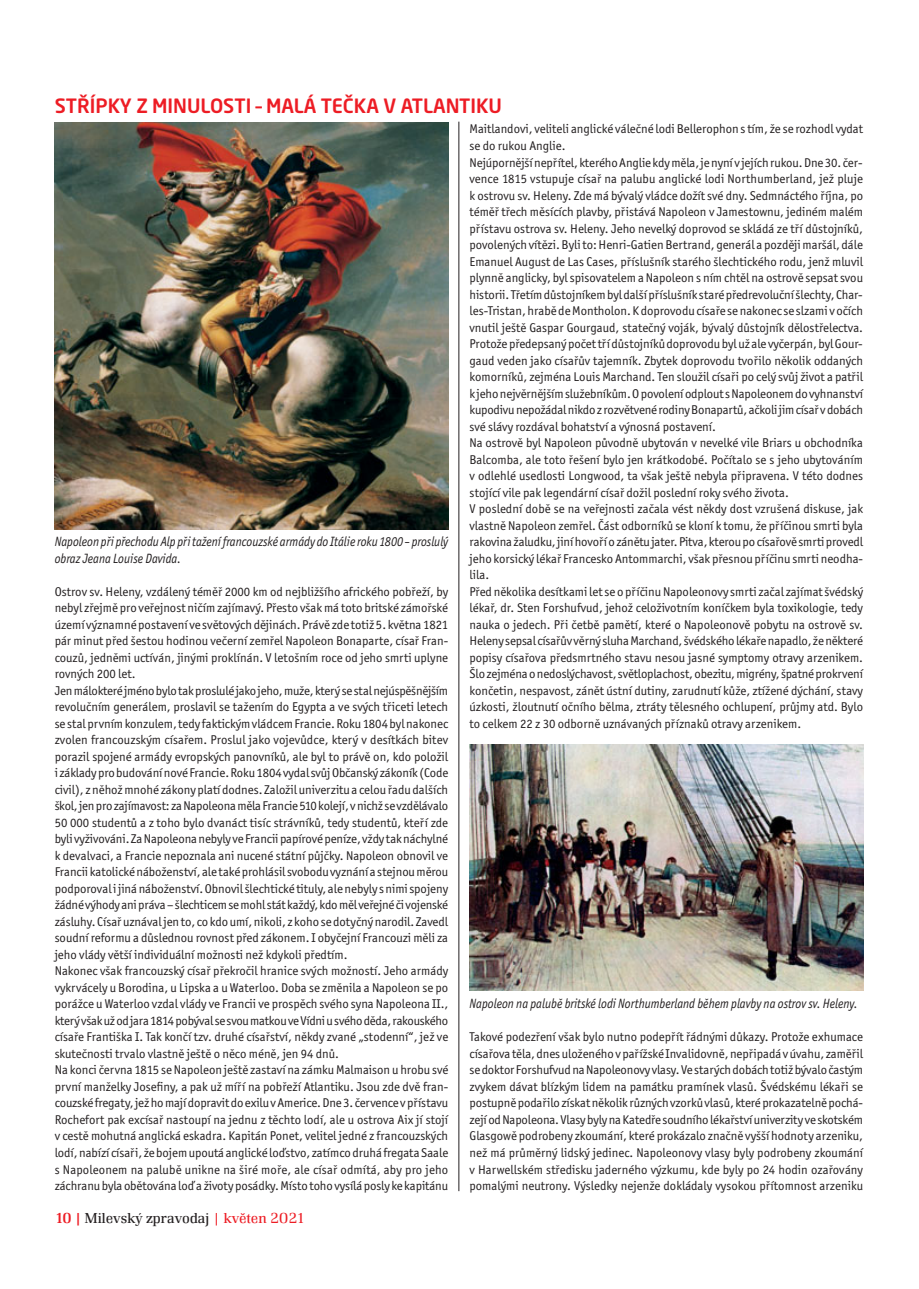
<style>
.page{position:relative;width:919px;height:1289px;background:#fff}
.page>*{position:absolute;margin:0;border:0;box-sizing:border-box;transform-origin:0 0}
.t1{font:500 19.5px "Neo Sans Pro";color:#ed1c24}
.t2{font:300 15px "Renault TOT";color:#231f20}
.t3{font:italic 13.5px/16.5px "Officina Sans Itc TOT";color:#231f20;scale:.9 1}
.t4{font:12.75px/16.5px "Officina Sans Itc TOT";color:#231f20}
.s1{font-weight:500;color:#ed1c24}
.s2{color:#ed1c24}
</style>
<div class="page">
<hr style="left:458px;top:122px;width:1px;height:1069px;background:#231f20">
<img style="left:55px;top:122px;width:393px;height:407px">
<img style="left:469px;top:744px;width:394px;height:246px">
<h1 class="t1" style="left:55px;top:95px;width:448px">STŘÍPKY Z MINULOSTI – MALÁ TEČKA V ATLANTIKU</h1>
<p class="t3" style="left:55px;top:534px;width:439px">Napoleon při přechodu Alp při tažení francouzské armády do Itálie roku 1800 – proslulý obraz Jeana Louise Davida.</p>
<p class="t4" style="left:55px;top:584px;width:395px">Ostrov sv. Heleny, vzdálený téměř 2000 km od nejbližšího afrického pobřeží, by nebyl zřejmě pro veřejnost ničím zajímavý. Přesto však má toto britské zámořské území významné postavení ve světových dějinách. Právě zde totiž 5. května 1821 pár minut před šestou hodinou večerní zemřel Napoleon Bonaparte, císař Fran&shy;couzů, jedněmi uctíván, jinými proklínán. V letošním roce od jeho smrti uplyne rovných 200 let.<br>Jen málokteré jméno bylo tak proslulé jako jeho, muže, který se stal nejúspěšnějším revolučním generálem, proslavil se tažením do Egypta a ve svých třiceti letech se stal prvním konzulem, tedy faktickým vládcem Francie. Roku 1804 byl nakonec zvolen francouzským císařem. Proslul jako vojevůdce, který v desítkách bitev porazil spojené armády evropských panovníků, ale byl to právě on, kdo položil i základy pro budování nové Francie. Roku 1804 vydal svůj Občanský zákoník (Code civil), z něhož mnohé zákony platí dodnes. Založil univerzitu a celou řadu dalších škol, jen pro zajímavost: za Napoleona měla Francie 510 kolejí, v nichž se vzdělávalo 50 000 studentů a z toho bylo dvanáct tisíc strávníků, tedy studentů, kteří zde byli vyživováni. Za Napoleona nebyly ve Francii papírové peníze, vždy tak náchylné k devalvaci, a Francie nepoznala ani nucené státní půjčky. Napoleon obnovil ve Francii katolické náboženství, ale také prohlásil svobodu vyznání a stejnou měrou podporoval i jiná náboženství. Obnovil šlechtické tituly, ale nebyly s nimi spojeny žádné výhody ani práva – šlechticem se mohl stát každý, kdo měl veřejné či vojenské zásluhy. Císař uznával jen to, co kdo umí, nikoli, z koho se dotyčný narodil. Zavedl soudní reformu a důslednou rovnost před zákonem. I obyčejní Francouzi měli za jeho vlády větší individuální možnosti než kdykoli předtím.<br>Nakonec však francouzský císař překročil hranice svých možností. Jeho armády vykrvácely u Borodina, u Lipska a u Waterloo. Doba se změnila a Napoleon se po porážce u Waterloo vzdal vlády ve Francii ve prospěch svého syna Napoleona II., který však už od jara 1814 pobýval se svou matkou ve Vídni u svého děda, rakouského císaře Františka I. Tak končí tzv. druhé císařství, někdy zvané „stodenní“, jež ve skutečnosti trvalo vlastně ještě o něco méně, jen 94 dnů.<br>Na konci června 1815 se Napoleon ještě zastaví na zámku Malmaison u hrobu své první manželky Josefiny, a pak už míří na pobřeží Atlantiku. Jsou zde dvě fran&shy;couzské fregaty, jež ho mají dopravit do exilu v Americe. Dne 3. července v přístavu Rochefort pak excísař nastoupí na jednu z těchto lodí, ale u ostrova Aix jí stojí v cestě mohutná anglická eskadra. Kapitán Ponet, velitel jedné z francouzských lodí, nabízí císaři, že bojem upoutá anglické loďstvo, zatímco druhá fregata Saale s Napoleonem na palubě unikne na širé moře, ale císař odmítá, aby pro jeho záchranu byla obětována loď a životy posádky. Místo toho vysílá posly ke kapitánu</p>
<p class="t2" style="left:55px;top:1212px;width:251px"><span class="s1">10 |</span> Milevský zpravodaj <span class="s2">| květen 2021</span></p>
<p class="t4" style="left:469px;top:122px;width:395px">Maitlandovi, veliteli anglické válečné lodi Bellerophon s tím, že se rozhodl vydat se do rukou Anglie.<br>Nejúpornější nepřítel, kterého Anglie kdy měla, je nyní v jejích rukou. Dne 30. čer&shy;vence 1815 vstupuje císař na palubu anglické lodi Northumberland, jež pluje k ostrovu sv. Heleny. Zde má bývalý vládce dožít své dny. Sedmnáctého října, po téměř třech měsících plavby, přistává Napoleon v Jamestownu, jediném malém přístavu ostrova sv. Heleny. Jeho nevelký doprovod se skládá ze tří důstojníků, povolených vítězi. Byli to: Henri-Gatien Bertrand, generál a později maršál, dále Emanuel August de Las Cases, příslušník starého šlechtického rodu, jenž mluvil plynně anglicky, byl spisovatelem a Napoleon s ním chtěl na ostrově sepsat svou historii. Třetím důstojníkem byl další příslušník staré předrevoluční šlechty, Char&shy;les-Tristan, hrabě de Montholon. K doprovodu císaře se nakonec se slzami v očích vnutil ještě Gaspar Gourgaud, statečný voják, bývalý důstojník dělostřelectva.<br>Protože předepsaný počet tří důstojníků doprovodu byl už ale vyčerpán, byl Gour&shy;gaud veden jako císařův tajemník. Zbytek doprovodu tvořilo několik oddaných komorníků, zejména Louis Marchand. Ten sloužil císaři po celý svůj život a patřil k jeho nejvěrnějším služebníkům. O povolení odplout s Napoleonem do vyhnanství kupodivu nepožádal nikdo z rozvětvené rodiny Bonapartů, ačkoli jim císař v dobách své slávy rozdával bohatství a výnosná postavení.<br>Na ostrově byl Napoleon původně ubytován v nevelké vile Briars u obchodníka Balcomba, ale toto řešení bylo jen krátkodobé. Počítalo se s jeho ubytováním v odlehlé usedlosti Longwood, ta však ještě nebyla připravena. V této dodnes stojící vile pak legendární císař dožil poslední roky svého života.<br>V poslední době se na veřejnosti začala vést někdy dost vzrušená diskuse, jak vlastně Napoleon zemřel. Část odborníků se kloní k tomu, že příčinou smrti byla rakovina žaludku, jiní hovoří o zánětu jater. Pitva, kterou po císařově smrti provedl jeho korsický lékař Francesko Antommarchi, však přesnou příčinu smrti neodha&shy;lila.<br>Před několika desítkami let se o příčinu Napoleonovy smrti začal zajímat švédský lékař, dr. Sten Forshufvud, jehož celoživotním koníčkem byla toxikologie, tedy nauka o jedech. Při četbě pamětí, které o Napoleonově pobytu na ostrově sv.<br>Heleny sepsal císařův věrný sluha Marchand, švédského lékaře napadlo, že některé popisy císařova předsmrtného stavu nesou jasné symptomy otravy arzenikem.<br>Šlo zejména o nedoslýchavost, světloplachost, obezitu, migrény, špatné prokrvení končetin, nespavost, zánět ústní dutiny, zarudnutí kůže, ztížené dýchání, stavy úzkosti, žloutnutí očního bělma, ztráty tělesného ochlupení, průjmy atd. Bylo to celkem 22 z 30 odborně uznávaných příznaků otravy arzenikem.</p>
<p class="t3" style="left:469px;top:996px;width:433px">Napoleon na palubě britské lodi Northumberland během plavby na ostrov sv. Heleny.</p>
<p class="t4" style="left:469px;top:1029px;width:395px;text-align:justify">Takové podezření však bylo nutno podepřít řádnými důkazy. Protože exhumace císařova těla, dnes uloženého v pařížské Invalidovně, nepřipadá v úvahu, zaměřil se doktor Forshufvud na Napoleonovy vlasy. Ve starých dobách totiž bývalo častým zvykem dávat blízkým lidem na památku pramínek vlasů. Švédskému lékaři se postupně podařilo získat několik různých vzorků vlasů, které prokazatelně pochá&shy;zejí od Napoleona. Vlasy byly na Katedře soudního lékařství univerzity ve skotském Glasgowě podrobeny zkoumání, které prokázalo značně vyšší hodnoty arzeniku, než má průměrný lidský jedinec. Napoleonovy vlasy byly podrobeny zkoumání v Harwellském středisku jaderného výzkumu, kde byly po 24 hodin ozařovány pomalými neutrony. Výsledky nejenže dokládaly vysokou přítomnost arzeniku</p>
</div>
